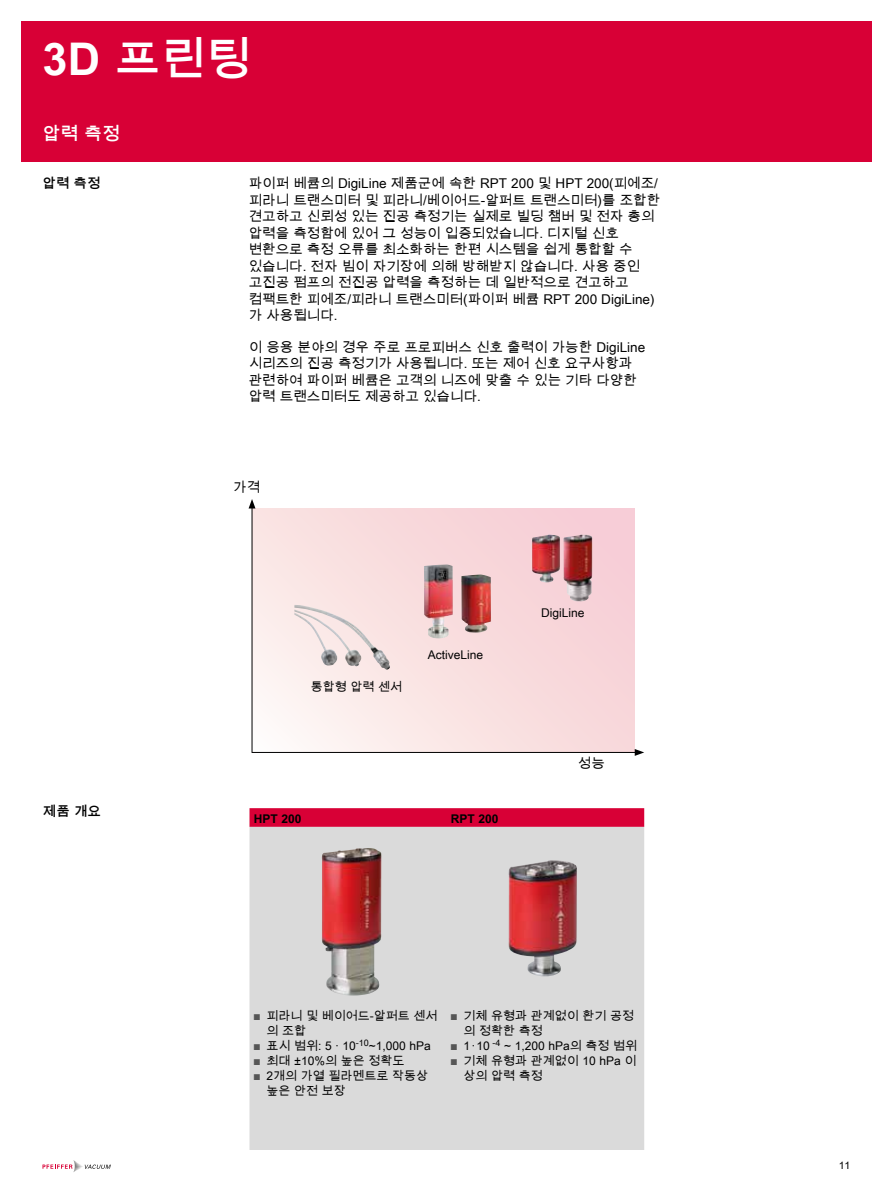
<style>
.page{position:relative;width:893px;height:1191px;background:#fff}
.page>*{position:absolute;margin:0;border:0;box-sizing:border-box;transform-origin:0 0}
.t1{font:700 45px "Arial Unicode MS";color:#fff}
.t2{font:700 18px "Arial Unicode MS";color:#fff}
.t3{font:13.5px/16.5px "Arial Unicode MS";color:#000}
.t4{font:700 13.5px "Arial Unicode MS";color:#000}
.t5{font:12px/15px "Arial Unicode MS";color:#000}
.t6{font:700 12px "Arial Unicode MS";color:#000}
.t7{font:10.5px "Arial Unicode MS";color:#000}
.s1{color:#565656}
</style>
<div class="page">
<svg style="left:43px;top:1160px;width:68px;height:12px"></svg>
<div style="left:21px;top:21px;width:851px;height:141px;background:#d80036"></div>
<div style="left:252px;top:508px;width:383px;height:244px;background:linear-gradient(to right,#fcefec,#f7d0d5)"></div>
<img style="left:294px;top:605px;width:96px;height:65px">
<img style="left:424px;top:564px;width:29px;height:74px">
<img style="left:461px;top:574px;width:30px;height:58px">
<img style="left:532px;top:534px;width:28px;height:48px">
<img style="left:563px;top:534px;width:29px;height:67px">
<hr style="left:252px;top:506px;width:1px;height:247px;background:#000">
<svg style="left:249px;top:499px;width:6px;height:9px"></svg>
<hr style="left:252px;top:752px;width:385px;height:1px;background:#000">
<svg style="left:635px;top:749px;width:9px;height:7px"></svg>
<svg style="left:249px;top:808px;width:395px;height:19px;background:#d80539"></svg>
<div style="left:249px;top:827px;width:395px;height:323px;background:#dadada"></div>
<img style="left:322px;top:848px;width:59px;height:148px">
<img style="left:508px;top:860px;width:69px;height:116px">
<h1 class="t1" style="left:43px;top:26px;width:210px">3D 프린팅</h1>
<h2 class="t2" style="left:43px;top:121px;width:79px">압력 측정</h2>
<p class="t4" style="left:43px;top:174px;width:60px">압력 측정</p>
<p class="t3" style="left:249px;top:175px;width:413px">파이퍼 베큠의 DigiLine 제품군에 속한 RPT 200 및 HPT 200(피에조/ 피라니 트랜스미터 및 피라니/베이어드-알퍼트 트랜스미터)를 조합한 견고하고 신뢰성 있는 진공 측정기는 실제로 빌딩 챔버 및 전자 총의 압력을 측정함에 있어 그 성능이 입증되었습니다. 디지털 신호 변환으로 측정 오류를 최소화하는 한편 시스템을 쉽게 통합할 수 있습니다. 전자 빔이 자기장에 의해 방해받지 않습니다. 사용 중인 고진공 펌프의 전진공 압력을 측정하는 데 일반적으로 견고하고 컴팩트한 피에조/피라니 트랜스미터(파이퍼 베큠 RPT 200 DigiLine) 가 사용됩니다.</p>
<p class="t3" style="left:249px;top:338px;width:398px">이 응용 분야의 경우 주로 프로피버스 신호 출력이 가능한 DigiLine 시리즈의 진공 측정기가 사용됩니다. 또는 제어 신호 요구사항과 관련하여 파이퍼 베큠은 고객의 니즈에 맞출 수 있는 기타 다양한 압력 트랜스미터도 제공하고 있습니다.</p>
<p class="t4" style="left:43px;top:801px;width:60px">제품 개요</p>
<p class="t3" style="left:233px;top:478px;width:28px">가격</p>
<p class="t5" style="left:311px;top:679px;width:93px">통합형 압력 센서</p>
<p class="t5" style="left:428px;top:647px;width:57px">ActiveLine</p>
<p class="t6" style="left:254px;top:809px;width:49px">HPT 200</p>
<p class="t6" style="left:451px;top:809px;width:49px">RPT 200</p>
<p class="t5" style="left:541px;top:604px;width:45px">DigiLine</p>
<p class="t3" style="left:578px;top:755px;width:28px">성능</p>
<p class="t5" style="left:266px;top:1007px;width:172px;text-indent:-13px"><span class="s1">■</span> 피라니 및 베이어드-알퍼트 센서 의 조합</p>
<p class="t5" style="left:254px;top:1037px;width:179px"><span class="s1">■</span> 표시 범위: 5 · 10<sup>-10</sup>~1,000 hPa</p>
<p class="t5" style="left:254px;top:1052px;width:152px"><span class="s1">■</span> 최대 ±10%의 높은 정확도</p>
<p class="t5" style="left:266px;top:1067px;width:163px;text-indent:-13px"><span class="s1">■</span> 2개의 가열 필라멘트로 작동상 높은 안전 보장</p>
<p class="t5" style="left:463px;top:1007px;width:172px;text-indent:-13px"><span class="s1">■</span> 기체 유형과 관계없이 환기 공정 의 정확한 측정</p>
<p class="t5" style="left:451px;top:1037px;width:188px"><span class="s1">■</span> 1·10 <sup>-4</sup> ~ 1,200 hPa의 측정 범위</p>
<p class="t5" style="left:463px;top:1052px;width:175px;text-indent:-13px"><span class="s1">■</span> 기체 유형과 관계없이 10 hPa 이 상의 압력 측정</p>
<p class="t7" style="left:839px;top:1157px;width:13px">11</p>
</div>
